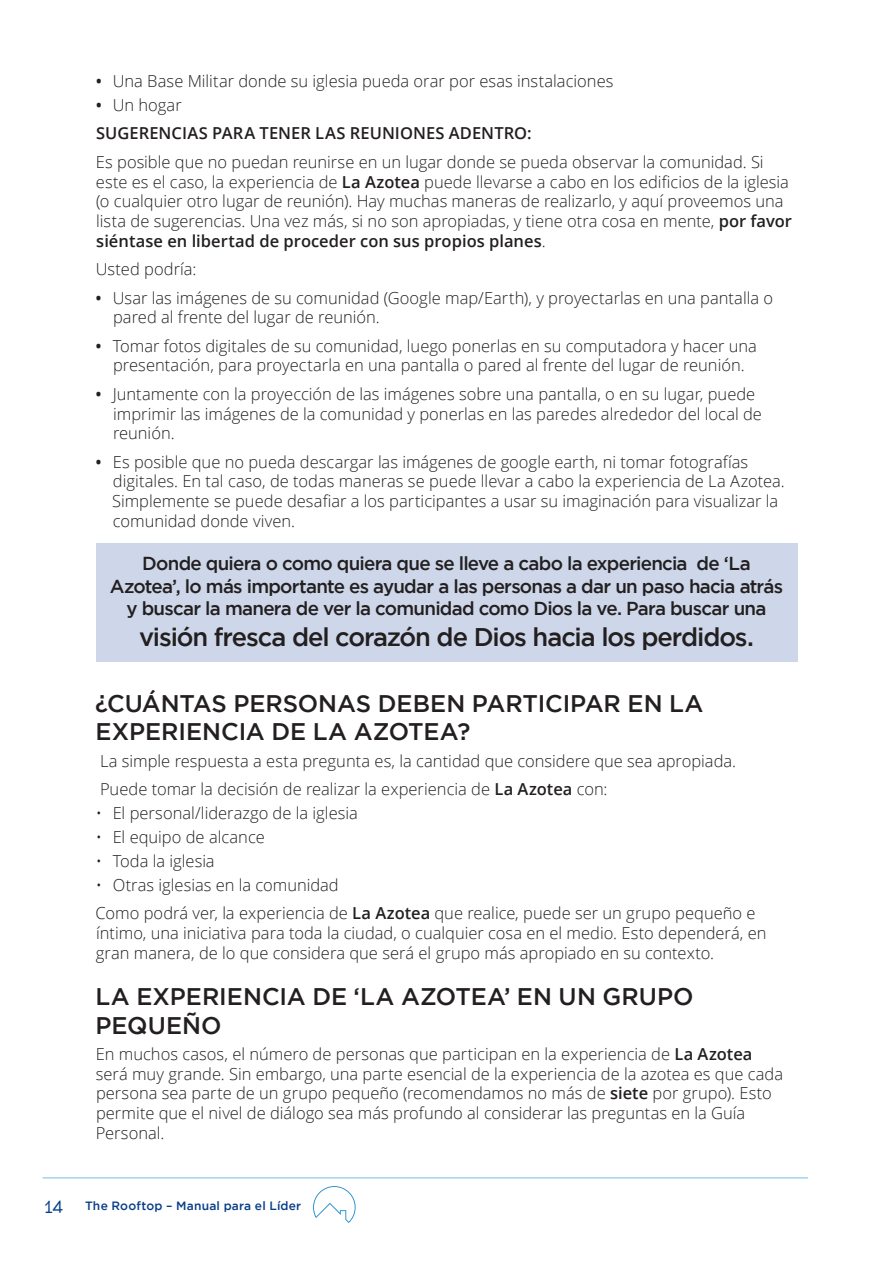
<style>
.page{position:relative;width:893px;height:1263px;background:#fff}
.page>*{position:absolute;margin:0;border:0;box-sizing:border-box;transform-origin:0 0}
.t1{font:500 25.5px "Gotham";letter-spacing:-.045em;color:#231f20}
.t2{font:500 24px/28.8px "Gotham";letter-spacing:-.005em;color:#231f20}
.t3{font:500 18.75px/22.5px "Gotham";letter-spacing:-.04em;color:#231f20;text-align:center}
.t4{font:300 16.5px/19.8px "Open Sans";color:#231f20}
.t5{font:600 16.5px/28.3px "Open Sans";color:#231f20}
.t6{font:500 12px "Gotham";letter-spacing:.02em;color:#083e89}
.s1{font-weight:600}
.s2{font-weight:300}
.s3{font-family:"Nexa Rust Handmade";font-weight:400;font-stretch:expanded;font-size:18px}
</style>
<div class="page">
<hr style="left:43px;top:1177px;width:765px;height:1px;background:#73bde9">
<svg style="left:313px;top:1186px;width:43px;height:37px"></svg>
<div style="left:96px;top:543px;width:701px;height:118px;background:#cdd7e9"></div>
<p class="t4" style="left:96px;top:71px;width:519px"><span class="s1">•</span> Una Base Militar donde su iglesia pueda orar por esas instalaciones</p>
<p class="t5" style="left:96px;top:91px;width:438px">• <span class="s2">Un hogar<br></span>SUGERENCIAS PARA TENER LAS REUNIONES ADENTRO:</p>
<p class="t4" style="left:96px;top:151px;width:698px">Es posible que no puedan reunirse en un lugar donde se pueda observar la comunidad. Si este es el caso, la experiencia de <span class="s1">La Azotea</span> puede llevarse a cabo en los edificios de la iglesia (o cualquier otro lugar de reunión). Hay muchas maneras de realizarlo, y aquí proveemos una lista de sugerencias. Una vez más, si no son apropiadas, y tiene otra cosa en mente, <span class="s1">por favor siéntase en libertad de proceder con sus propios planes</span>.</p>
<p class="t4" style="left:96px;top:259px;width:102px">Usted podría:</p>
<p class="t4" style="left:113px;top:287px;width:661px;text-indent:-18px"><span class="s1">•</span> Usar las imágenes de su comunidad (Google map/Earth), y proyectarlas en una pantalla o pared al frente del lugar de reunión.</p>
<p class="t4" style="left:95px;top:335px;width:663px;text-align:center"><span class="s1">•</span> Tomar fotos digitales de su comunidad, luego ponerlas en su computadora y hacer una presentación, para proyectarla en una pantalla o pared al frente del lugar de reunión.</p>
<p class="t4" style="left:113px;top:383px;width:650px;text-indent:-18px"><span class="s1">•</span> Juntamente con la proyección de las imágenes sobre una pantalla, o en su lugar, puede imprimir las imágenes de la comunidad y ponerlas en las paredes alrededor del local de reunión.</p>
<p class="t4" style="left:112px;top:451px;width:674px;text-indent:-17px"><span class="s1">•</span> Es posible que no pueda descargar las imágenes de google earth, ni tomar fotografías digitales. En tal caso, de todas maneras se puede llevar a cabo la experiencia de La Azotea.<br>Simplemente se puede desafiar a los participantes a usar su imaginación para visualizar la comunidad donde viven.</p>
<p class="t3" style="left:110px;top:552px;width:675px">Donde quiera o como quiera que se lleve a cabo la experiencia de ‘La<br>Azotea’, lo más importante es ayudar a las personas a dar un paso hacia atrás y buscar la manera de ver la comunidad como Dios la ve. Para buscar una</p>
<h1 class="t1" style="left:139px;top:622px;width:616px">visión fresca del corazón de Dios hacia los perdidos.</h1>
<h2 class="t2" style="left:95px;top:688px;width:610px">¿CUÁNTAS PERSONAS DEBEN PARTICIPAR EN LA<br>EXPERIENCIA DE LA AZOTEA?</h2>
<p class="t4" style="left:100px;top:746px;width:638px;line-height:28.3px">La simple respuesta a esta pregunta es, la cantidad que considere que sea apropiada.<br>Puede tomar la decisión de realizar la experiencia de <span class="s1">La Azotea</span> con:</p>
<p class="t4" style="left:96px;top:803px;width:263px">• El personal/liderazgo de la iglesia</p>
<p class="t4" style="left:96px;top:827px;width:170px">• El equipo de alcance</p>
<p class="t4" style="left:96px;top:851px;width:120px">• Toda la iglesia</p>
<p class="t4" style="left:96px;top:870px;width:661px;line-height:28.3px">• Otras iglesias en la comunidad<br>Como podrá ver, la experiencia de <span class="s1">La Azotea</span> que realice, puede ser un grupo pequeño e</p>
<p class="t4" style="left:96px;top:923px;width:672px">íntimo, una iniciativa para toda la ciudad, o cualquier cosa en el medio. Esto dependerá, en gran manera, de lo que considera que será el grupo más apropiado en su contexto.</p>
<h2 class="t2" style="left:96px;top:981px;width:599px">LA EXPERIENCIA DE ‘LA AZOTEA’ EN UN GRUPO<br>PEQUEÑO</h2>
<p class="t4" style="left:96px;top:1043px;width:689px">En muchos casos, el número de personas que participan en la experiencia de <span class="s1">La Azotea </span>será muy grande. Sin embargo, una parte esencial de la experiencia de la azotea es que cada persona sea parte de un grupo pequeño (recomendamos no más de <span class="s1">siete</span> por grupo). Esto permite que el nivel de diálogo sea más profundo al considerar las preguntas en la Guía Personal.</p>
<p class="t6" style="left:45px;top:1199px;width:258px"><span class="s3">14</span> The Rooftop – Manual para el Líder</p>
</div>
